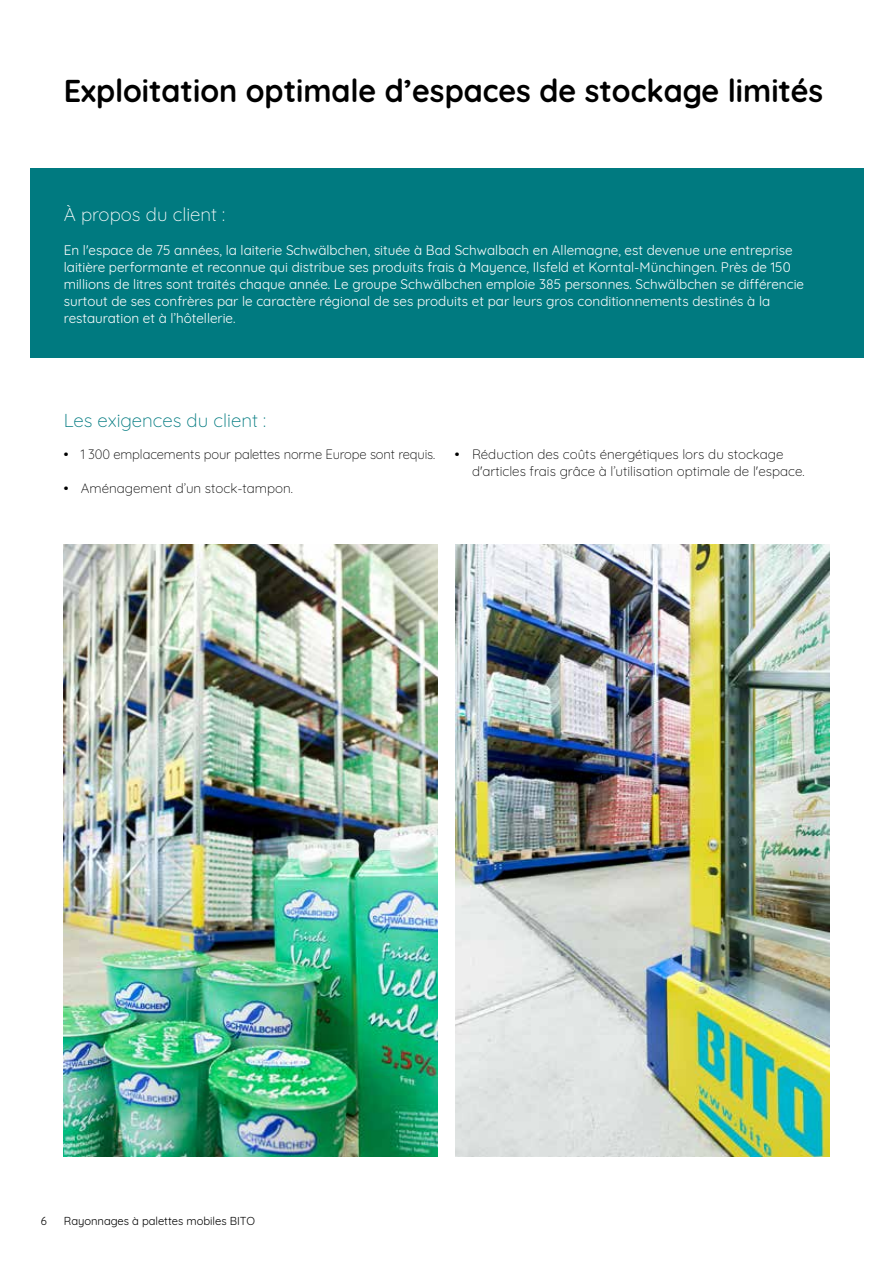
<style>
.page{position:relative;width:893px;height:1263px;background:#fff}
.page>*{position:absolute;margin:0;border:0;box-sizing:border-box;transform-origin:0 0}
.t1{font:700 31.5px "Quicksand";color:#000}
.t2{font:300 18.75px "Quicksand";color:#007a80}
.t3{font:300 18.75px "Quicksand";color:#fff}
.t4{font:13.5px/17px "Quicksand";color:#fff}
.t5{font:300 13.5px/17px "Quicksand";color:#000}
.t6{font:500 13.5px "Quicksand";color:#000}
.t7{font:11.25px "Quicksand";color:#000}
</style>
<div class="page">
<div style="left:30px;top:168px;width:833px;height:189px;background:#007a80"></div>
<img style="left:64px;top:544px;width:374px;height:613px">
<img style="left:455px;top:544px;width:374px;height:613px">
<hr style="left:892px;top:478px;width:1px;height:679px;background:#c6c6c6">
<h1 class="t1" style="left:64px;top:65px;width:761px">Exploitation optimale d’espaces de stockage limités</h1>
<h2 class="t3" style="left:64px;top:200px;width:163px">À propos du client :</h2>
<p class="t4" style="left:64px;top:240px;width:742px">En l'espace de 75 années, la laiterie Schwälbchen, située à Bad Schwalbach en Allemagne, est devenue une entreprise laitière performante et reconnue qui distribue ses produits frais à Mayence, Ilsfeld et Korntal-Münchingen. Près de 150 millions de litres sont traités chaque année. Le groupe Schwälbchen emploie 385 personnes. Schwälbchen se différencie surtout de ses confrères par le caractère régional de ses produits et par leurs gros conditionnements destinés à la restauration et à l’hôtellerie.</p>
<h2 class="t2" style="left:64px;top:406px;width:204px">Les exigences du client :</h2>
<p class="t6" style="left:64px;top:444px;width:6px">•</p>
<p class="t6" style="left:64px;top:478px;width:6px">•</p>
<p class="t5" style="left:81px;top:445px;width:356px">1 300 emplacements pour palettes norme Europe sont requis.</p>
<p class="t5" style="left:81px;top:479px;width:214px">Aménagement d’un stock-tampon.</p>
<p class="t6" style="left:455px;top:444px;width:6px">•</p>
<p class="t5" style="left:472px;top:445px;width:334px">Réduction des coûts énergétiques lors du stockage d'articles frais grâce à l’utilisation optimale de l'espace.</p>
<p class="t7" style="left:41px;top:1212px;width:8px">6</p>
<p class="t7" style="left:64px;top:1212px;width:193px">Rayonnages à palettes mobiles BITO</p>
</div>
